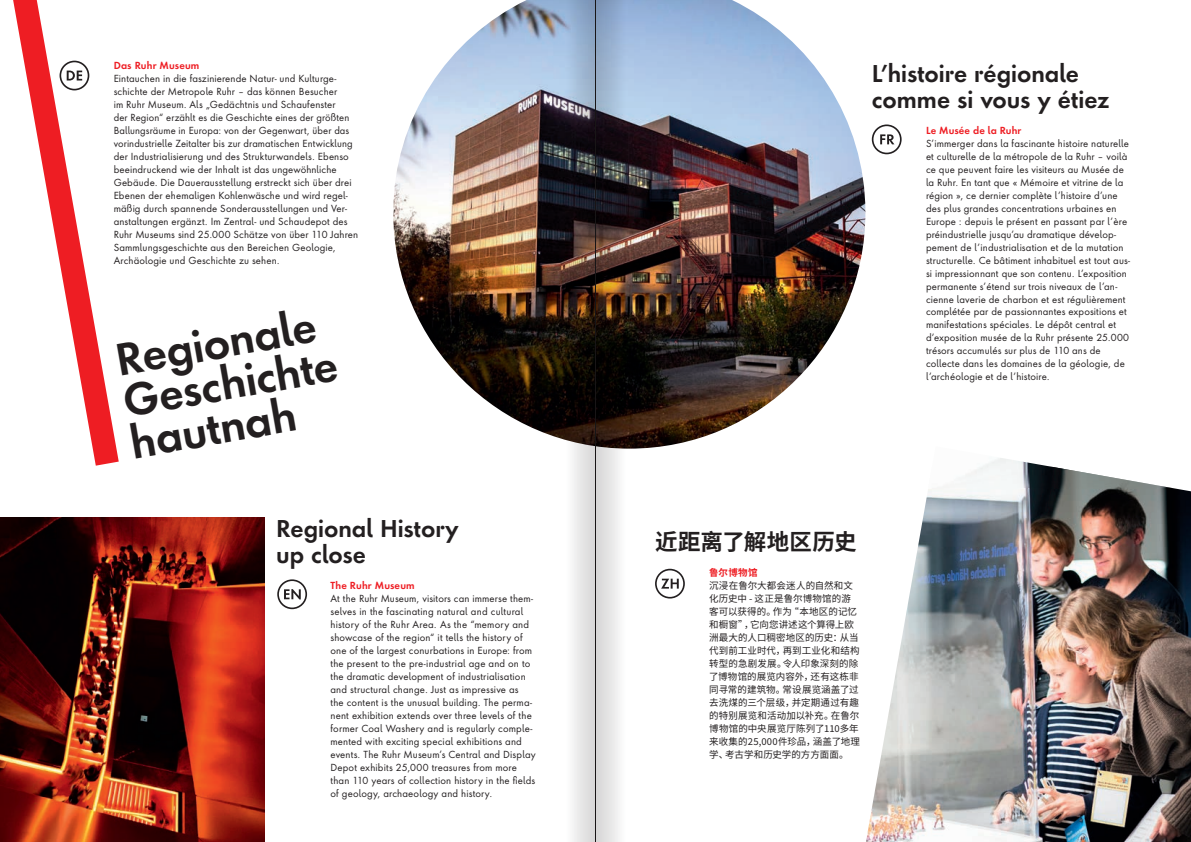
<style>
.page{position:relative;width:1191px;height:842px;background:#fff}
.page>*{position:absolute;margin:0;border:0;box-sizing:border-box;transform-origin:0 0}
.t1{font:600 42px/42px "Futura ND Alt";color:#231f20}
.t2{font:600 22.5px/26px "Futura ND Alt";color:#231f20}
.t3{font:700 22.5px "Source Han Sans CN";color:#231f20}
.t4{font:9.5px/13px "Futura ND Alt";letter-spacing:.01em;color:#231f20}
.t5{font:9.5px/13px "Source Han Sans CN";letter-spacing:.01em;color:#231f20}
.t6{font:600 9.5px "Futura ND Alt";letter-spacing:.015em;color:#ee1d23}
.t7{font:700 9.5px "Source Han Sans CN";letter-spacing:.03em;color:#ee1d23}
</style>
<div class="page">
<img style="left:0;top:517px;width:265px;height:325px">
<svg style="left:277px;top:579px;width:30px;height:30px"></svg>
<svg style="left:655px;top:569px;width:30px;height:29px"></svg>
<svg style="left:871px;top:124px;width:30px;height:30px"></svg>
<img style="left:393px;top:0;width:472px;height:449px">
<img style="left:866px;top:487px;width:325px;height:355px">
<img style="left:943px;top:458px;width:223px;height:29px">
<svg style="left:13px;top:0;width:106px;height:466px"></svg>
<svg style="left:595px;top:0;width:38px;height:842px"></svg>
<svg style="left:558px;top:0;width:37px;height:842px"></svg>
<p class="t6" style="left:114px;top:59px;width:87px">Das Ruhr Museum</p>
<p class="t4" style="left:114px;top:71px;width:246px">Eintauchen in die faszinierende Natur- und Kulturge&shy;schichte der Metropole Ruhr – das können Besucher<br>im Ruhr Museum. Als „Gedächtnis und Schaufenster<br>der Region“ erzählt es die Geschichte eines der größten Ballungsräume in Europa: von der Gegenwart, über das vorindustrielle Zeitalter bis zur dramatischen Entwicklung der Industrialisierung und des Strukturwandels. Ebenso beeindruckend wie der Inhalt ist das ungewöhnliche Gebäude. Die Dauerausstellung erstreckt sich über drei Ebenen der ehemaligen Kohlenwäsche und wird regel&shy;mäßig durch spannende Sonderausstellungen und Ver&shy;anstaltungen ergänzt. Im Zentral- und Schaudepot des Ruhr Museums sind 25.000 Schätze von über 110 Jahren Sammlungsgeschichte aus den Bereichen Geologie, Archäologie und Geschichte zu sehen.</p>
<h1 class="t1" style="left:112px;top:339px;width:219px;rotate:-10deg">Regionale<br>Geschichte hautnah</h1>
<h2 class="t2" style="left:276px;top:515px;width:184px">Regional History up close</h2>
<p class="t6" style="left:330px;top:579px;width:86px">The Ruhr Museum</p>
<p class="t4" style="left:330px;top:591px;width:207px">At the Ruhr Museum, visitors can immerse them&shy;selves in the fascinating natural and cultural history of the Ruhr Area. As the “memory and showcase of the region“ it tells the history of one of the largest conurbations in Europe: from the present to the pre-industrial age and on to the dramatic development of industrialisation and structural change. Just as impressive as<br>the content is the unusual building. The perma&shy;nent exhibition extends over three levels of the former Coal Washery and is regularly comple&shy;mented with exciting special exhibitions and events. The Ruhr Museum’s Central and Display Depot exhibits 25,000 treasures from more than 110 years of collection history in the fields of geology, archaeology and history.</p>
<h2 class="t2" style="left:871px;top:60px;width:239px">L’histoire régionale comme si vous y étiez</h2>
<p class="t6" style="left:926px;top:124px;width:97px">Le Musée de la Ruhr</p>
<p class="t4" style="left:926px;top:136px;width:206px">S’immerger dans la fascinante histoire naturelle et culturelle de la métropole de la Ruhr – voilà ce que peuvent faire les visiteurs au Musée de la Ruhr. En tant que « Mémoire et vitrine de la région », ce dernier complète l’histoire d’une des plus grandes concentrations urbaines en Europe : depuis le présent en passant par l’ère préindustrielle jusqu’au dramatique dévelop&shy;pement de l’industrialisation et de la mutation structurelle. Ce bâtiment inhabituel est tout aus&shy;si impressionnant que son contenu. L’exposition permanente s’étend sur trois niveaux de l’an&shy;cienne laverie de charbon et est régulièrement complétée par de passionnantes expositions et manifestations spéciales. Le dépôt central et d’exposition musée de la Ruhr présente 25.000 trésors accumulés sur plus de 110 ans de collecte dans les domaines de la géologie, de l’archéologie et de l’histoire.</p>
<h2 class="t3" style="left:655px;top:529px;width:203px">近距离了解地区历史</h2>
<p class="t7" style="left:709px;top:567px;width:50px">鲁尔博物馆</p>
<p class="t5" style="left:709px;top:579px;width:152px">沉浸在鲁尔大都会迷人的自然和文化历史中 - 这正是鲁尔博物馆的游客可以获得的。作为“本地区的记忆和橱窗”，它向您讲述这个算得上欧洲最大的人口稠密地区的历史：从当代到前工业时代，再到工业化和结构转型的急剧发展。令人印象深刻的除了博物馆的展览内容外，还有这栋非同寻常的建筑物。常设展览涵盖了过去洗煤的三个层级，并定期通过有趣的特别展览和活动加以补充。在鲁尔博物馆的中央展览厅陈列了110多年来收集的25,000件珍品，涵盖了地理学、考古学和历史学的方方面面。</p>
</div>
